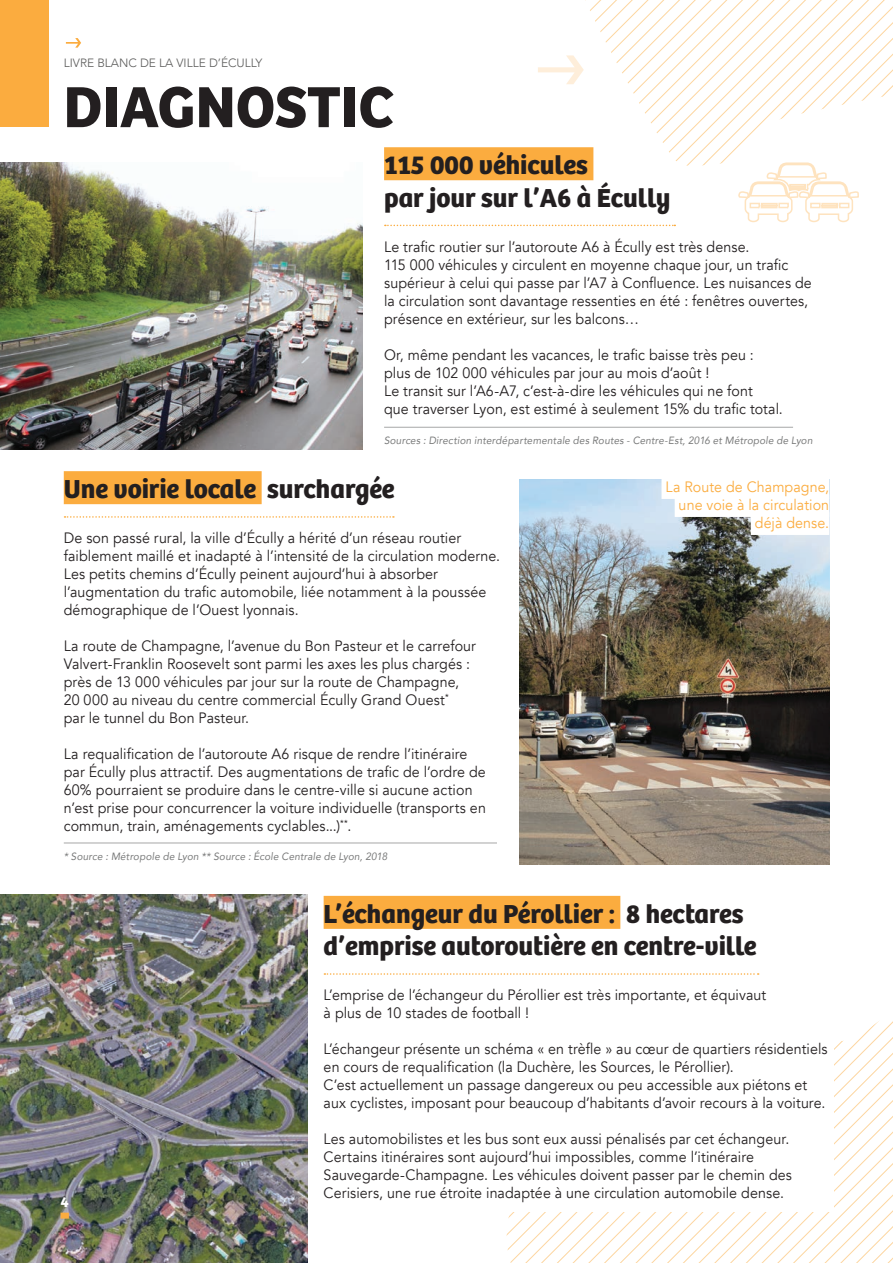
<style>
.page{position:relative;width:893px;height:1263px;background:#fff}
.page>*{position:absolute;margin:0;border:0;box-sizing:border-box;transform-origin:0 0}
.t1{font:700 60px "Bree";color:#231f20}
.t2{font:700 27px/32.4px "Bree";color:#231f20}
.t3{font:15px/18px "Avenir";letter-spacing:.005em;color:#231f20;scale:.95 1}
.t4{font:15px/18px "Avenir";letter-spacing:.005em;color:#fbac3f;text-align:right;scale:.95 1}
.t5{font:700 15px "Bree";color:#fff}
.t6{font:300 12px "Avenir";color:#5c5c5b}
.t7{font:italic 10.5px "Avenir";letter-spacing:.02em;color:#787979;scale:.95 1}
</style>
<div class="page">
<svg style="left:506px;top:1021px;width:387px;height:242px"></svg>
<svg style="left:738px;top:166px;width:121px;height:57px"></svg>
<div style="left:384px;top:147px;width:209px;height:33px;background:#fbac3f"></div>
<svg style="left:385px;top:225px;width:290px;height:1px"></svg>
<hr style="left:384px;top:427px;width:409px;height:1px;background:#a6a7a7">
<svg style="left:585px;top:0;width:308px;height:166px"></svg>
<img style="left:0;top:162px;width:363px;height:287px">
<img style="left:519px;top:479px;width:310px;height:385px">
<img style="left:0;top:894px;width:307px;height:369px">
<div style="left:661px;top:476px;width:168px;height:23px;background:#fff"></div>
<div style="left:675px;top:494px;width:154px;height:23px;background:#fff"></div>
<div style="left:751px;top:512px;width:78px;height:23px;background:#fff"></div>
<div style="left:324px;top:903px;width:509px;height:309px;background:#fff"></div>
<div style="left:324px;top:896px;width:296px;height:33px;background:#fbac3f"></div>
<svg style="left:324px;top:973px;width:435px;height:2px"></svg>
<div style="left:64px;top:471px;width:198px;height:33px;background:#fbac3f"></div>
<svg style="left:65px;top:516px;width:329px;height:2px"></svg>
<hr style="left:64px;top:843px;width:433px;height:1px;background:#a6a7a7">
<svg style="left:538px;top:55px;width:46px;height:29px"></svg>
<div style="left:61px;top:1212px;width:8px;height:6px;background:#fbac3f"></div>
<div style="left:0;top:0;width:49px;height:127px;background:#fbac3f"></div>
<svg style="left:66px;top:38px;width:15px;height:10px"></svg>
<p class="t6" style="left:64px;top:56px;width:200px">LIVRE BLANC DE LA VILLE D’ÉCULLY</p>
<h1 class="t1" style="left:64px;top:71px;width:332px">DIAGNOSTIC</h1>
<h2 class="t2" style="left:384px;top:149px;width:288px">115 000 véhicules<br>par jour sur l’A6 à Écully</h2>
<p class="t3" style="left:384px;top:238px;width:452px">Le trafic routier sur l’autoroute A6 à Écully est très dense.<br>115 000 véhicules y circulent en moyenne chaque jour, un trafic supérieur à celui qui passe par l’A7 à Confluence. Les nuisances de la circulation sont davantage ressenties en été : fenêtres ouvertes, présence en extérieur, sur les balcons…</p>
<p class="t3" style="left:384px;top:346px;width:421px">Or, même pendant les vacances, le trafic baisse très peu : plus de 102 000 véhicules par jour au mois d’août !<br>Le transit sur l’A6-A7, c’est-à-dire les véhicules qui ne font<br>que traverser Lyon, est estimé à seulement 15% du trafic total.</p>
<p class="t7" style="left:384px;top:434px;width:452px">Sources : Direction interdépartementale des Routes - Centre-Est, 2016 et Métropole de Lyon</p>
<h2 class="t2" style="left:64px;top:473px;width:332px">Une voirie locale surchargée</h2>
<p class="t3" style="left:64px;top:529px;width:461px">De son passé rural, la ville d’Écully a hérité d’un réseau routier faiblement maillé et inadapté à l’intensité de la circulation moderne.<br>Les petits chemins d’Écully peinent aujourd’hui à absorber l’augmentation du trafic automobile, liée notamment à la poussée démographique de l’Ouest lyonnais.</p>
<p class="t3" style="left:64px;top:637px;width:435px">La route de Champagne, l’avenue du Bon Pasteur et le carrefour Valvert-Franklin Roosevelt sont parmi les axes les plus chargés : près de 13 000 véhicules par jour sur la route de Champagne, 20 000 au niveau du centre commercial Écully Grand Ouest<sup>*<br></sup>par le tunnel du Bon Pasteur.</p>
<p class="t3" style="left:64px;top:745px;width:446px">La requalification de l’autoroute A6 risque de rendre l’itinéraire par Écully plus attractif. Des augmentations de trafic de l’ordre de 60% pourraient se produire dans le centre-ville si aucune action n’est prise pour concurrencer la voiture individuelle (transports en commun, train, aménagements cyclables...)<sup>**</sup>.</p>
<p class="t7" style="left:64px;top:850px;width:342px">* Source : Métropole de Lyon ** Source : École Centrale de Lyon, 2018</p>
<p class="t4" style="left:665px;top:478px;width:174px">La Route de Champagne, une voie à la circulation déjà dense.</p>
<p class="t5" style="left:61px;top:1192px;width:10px">4</p>
<h2 class="t2" style="left:324px;top:898px;width:434px">L’échangeur du Pérollier : 8 hectares d’emprise autoroutière en centre-ville</h2>
<p class="t3" style="left:324px;top:986px;width:467px">L’emprise de l’échangeur du Pérollier est très importante, et équivaut à plus de 10 stades de football !</p>
<p class="t3" style="left:324px;top:1040px;width:532px">L’échangeur présente un schéma « en trèfle » au cœur de quartiers résidentiels en cours de requalification (la Duchère, les Sources, le Pérollier).<br>C’est actuellement un passage dangereux ou peu accessible aux piétons et aux cyclistes, imposant pour beaucoup d’habitants d’avoir recours à la voiture.</p>
<p class="t3" style="left:324px;top:1130px;width:495px">Les automobilistes et les bus sont eux aussi pénalisés par cet échangeur.<br>Certains itinéraires sont aujourd’hui impossibles, comme l’itinéraire Sauvegarde-Champagne. Les véhicules doivent passer par le chemin des Cerisiers, une rue étroite inadaptée à une circulation automobile dense.</p>
</div>
